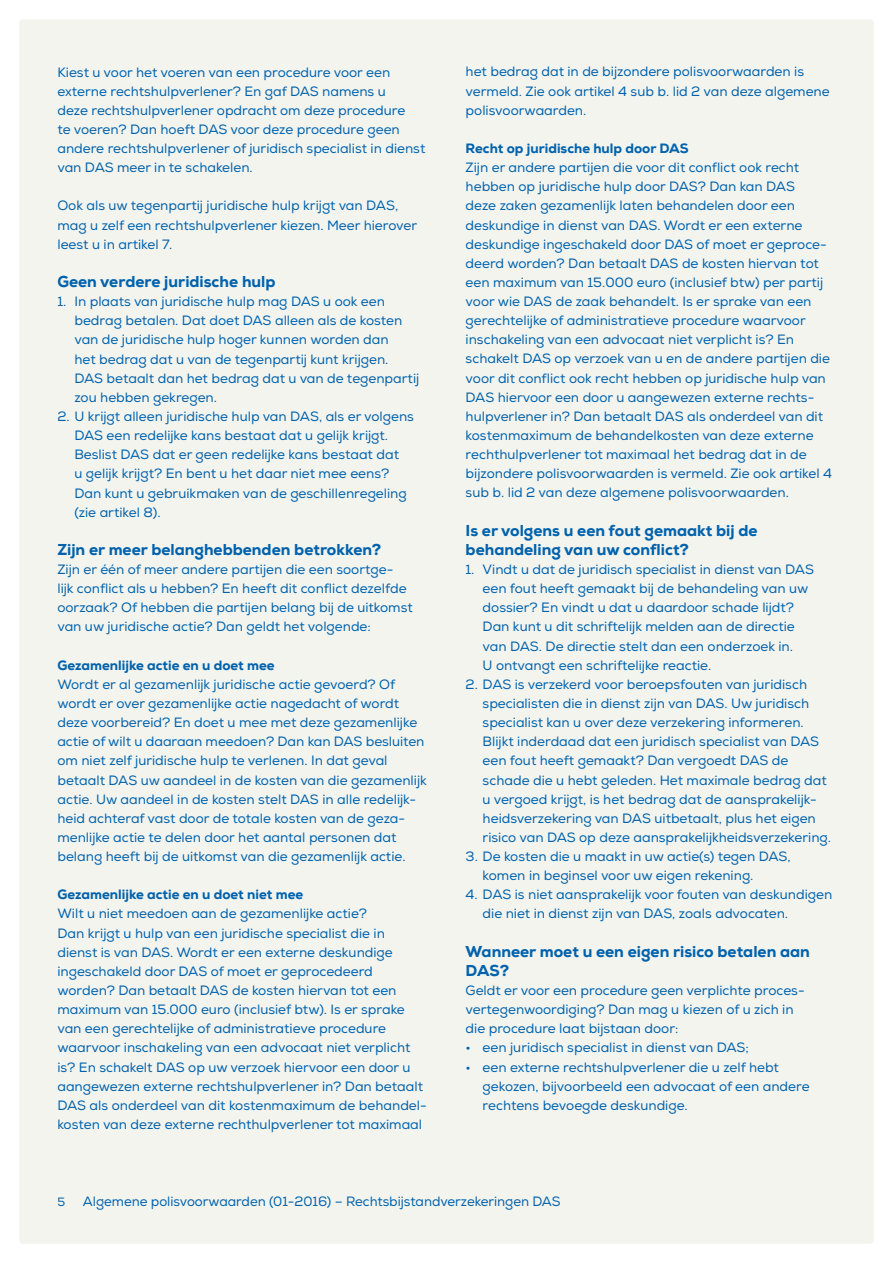
<style>
.page{position:relative;width:893px;height:1263px;background:#fff}
.page>*{position:absolute;margin:0;border:0;box-sizing:border-box;transform-origin:0 0}
.t1{font:800 15.75px/19.2px "Nexa";color:#0062ac}
.t2{font:13.5px/19.2px "Nexa";color:#0062ac}
.t3{font:800 13.5px "Nexa";color:#0062ac}
.t4{font:12px "Nexa";color:#0062ac}
</style>
<div class="page">
<div style="left:19px;top:19px;width:855px;height:1225px;background:#f4f4ef;border-radius:4px"></div>
<p class="t2" style="left:57px;top:63px;width:369px">Kiest u voor het voeren van een procedure voor een externe rechtshulpverlener? En gaf DAS namens u<br>deze rechtshulpverlener opdracht om deze procedure<br>te voeren? Dan hoeft DAS voor deze procedure geen andere rechtshulpverlener of juridisch specialist in dienst van DAS meer in te schakelen.</p>
<p class="t2" style="left:57px;top:196px;width:361px">Ook als uw tegenpartij juridische hulp krijgt van DAS, mag u zelf een rechtshulpverlener kiezen. Meer hierover leest u in artikel 7.</p>
<p class="t1" style="left:57px;top:272px;width:220px">Geen verdere juridische hulp</p>
<p class="t2" style="left:74px;top:292px;width:346px;text-indent:-17px">1. In plaats van juridische hulp mag DAS u ook een bedrag betalen. Dat doet DAS alleen als de kosten van de juridische hulp hoger kunnen worden dan<br>het bedrag dat u van de tegenpartij kunt krijgen.<br>DAS betaalt dan het bedrag dat u van de tegenpartij zou hebben gekregen.</p>
<p class="t2" style="left:74px;top:407px;width:341px;text-indent:-17px">2. U krijgt alleen juridische hulp van DAS, als er volgens DAS een redelijke kans bestaat dat u gelijk krijgt.<br>Beslist DAS dat er geen redelijke kans bestaat dat<br>u gelijk krijgt? En bent u het daar niet mee eens?<br>Dan kunt u gebruikmaken van de geschillenregeling (zie artikel 8).</p>
<p class="t1" style="left:57px;top:540px;width:325px">Zijn er meer belanghebbenden betrokken?</p>
<p class="t2" style="left:57px;top:560px;width:357px">Zijn er één of meer andere partijen die een soortge&shy;lijk conflict als u hebben? En heeft dit conflict dezelfde oorzaak? Of hebben die partijen belang bij de uitkomst van uw juridische actie? Dan geldt het volgende:</p>
<p class="t3" style="left:57px;top:656px;width:219px">Gezamenlijke actie en u doet mee</p>
<p class="t2" style="left:57px;top:675px;width:371px">Wordt er al gezamenlijk juridische actie gevoerd? Of wordt er over gezamenlijke actie nagedacht of wordt deze voorbereid? En doet u mee met deze gezamenlijke actie of wilt u daaraan meedoen? Dan kan DAS besluiten om niet zelf juridische hulp te verlenen. In dat geval betaalt DAS uw aandeel in de kosten van die gezamenlijk actie. Uw aandeel in de kosten stelt DAS in alle redelijk&shy;heid achteraf vast door de totale kosten van de geza&shy;menlijke actie te delen door het aantal personen dat belang heeft bij de uitkomst van die gezamenlijk actie.</p>
<p class="t3" style="left:57px;top:886px;width:247px">Gezamenlijke actie en u doet niet mee</p>
<p class="t2" style="left:57px;top:904px;width:371px">Wilt u niet meedoen aan de gezamenlijke actie?<br>Dan krijgt u hulp van een juridische specialist die in dienst is van DAS. Wordt er een externe deskundige ingeschakeld door DAS of moet er geprocedeerd worden? Dan betaalt DAS de kosten hiervan tot een maximum van 15.000 euro (inclusief btw). Is er sprake van een gerechtelijke of administratieve procedure waarvoor inschakeling van een advocaat niet verplicht is? En schakelt DAS op uw verzoek hiervoor een door u aangewezen externe rechtshulpverlener in? Dan betaalt DAS als onderdeel van dit kostenmaximum de behandel&shy;kosten van deze externe rechthulpverlener tot maximaal</p>
<p class="t2" style="left:466px;top:62px;width:366px">het bedrag dat in de bijzondere polisvoorwaarden is vermeld. Zie ook artikel 4 sub b. lid 2 van deze algemene polisvoorwaarden.</p>
<p class="t3" style="left:466px;top:140px;width:224px">Recht op juridische hulp door DAS</p>
<p class="t2" style="left:466px;top:158px;width:368px">Zijn er andere partijen die voor dit conflict ook recht hebben op juridische hulp door DAS? Dan kan DAS<br>deze zaken gezamenlijk laten behandelen door een deskundige in dienst van DAS. Wordt er een externe deskundige ingeschakeld door DAS of moet er geproce&shy;deerd worden? Dan betaalt DAS de kosten hiervan tot een maximum van 15.000 euro (inclusief btw) per partij voor wie DAS de zaak behandelt. Is er sprake van een gerechtelijke of administratieve procedure waarvoor inschakeling van een advocaat niet verplicht is? En schakelt DAS op verzoek van u en de andere partijen die voor dit conflict ook recht hebben op juridische hulp van DAS hiervoor een door u aangewezen externe rechts&shy;hulpverlener in? Dan betaalt DAS als onderdeel van dit kostenmaximum de behandelkosten van deze externe rechthulpverlener tot maximaal het bedrag dat in de bijzondere polisvoorwaarden is vermeld. Zie ook artikel 4 sub b. lid 2 van deze algemene polisvoorwaarden.</p>
<p class="t1" style="left:466px;top:521px;width:293px">Is er volgens u een fout gemaakt bij de behandeling van uw conflict?</p>
<p class="t2" style="left:483px;top:560px;width:333px;text-indent:-17px">1. Vindt u dat de juridisch specialist in dienst van DAS een fout heeft gemaakt bij de behandeling van uw dossier? En vindt u dat u daardoor schade lijdt?<br>Dan kunt u dit schriftelijk melden aan de directie van DAS. De directie stelt dan een onderzoek in.<br>U ontvangt een schriftelijke reactie.</p>
<p class="t2" style="left:483px;top:675px;width:350px;text-indent:-17px">2. DAS is verzekerd voor beroepsfouten van juridisch specialisten die in dienst zijn van DAS. Uw juridisch specialist kan u over deze verzekering informeren.<br>Blijkt inderdaad dat een juridisch specialist van DAS een fout heeft gemaakt? Dan vergoedt DAS de schade die u hebt geleden. Het maximale bedrag dat u vergoed krijgt, is het bedrag dat de aansprakelijk&shy;heidsverzekering van DAS uitbetaalt, plus het eigen risico van DAS op deze aansprakelijkheidsverzekering.</p>
<p class="t2" style="left:483px;top:847px;width:310px;text-indent:-17px">3. De kosten die u maakt in uw actie(s) tegen DAS, komen in beginsel voor uw eigen rekening.</p>
<p class="t2" style="left:483px;top:885px;width:351px;text-indent:-17px">4. DAS is niet aansprakelijk voor fouten van deskundigen die niet in dienst zijn van DAS, zoals advocaten.</p>
<p class="t1" style="left:466px;top:942px;width:346px">Wanneer moet u een eigen risico betalen aan<br>DAS?</p>
<p class="t2" style="left:466px;top:981px;width:339px">Geldt er voor een procedure geen verplichte proces&shy;vertegenwoordiging? Dan mag u kiezen of u zich in die procedure laat bijstaan door:</p>
<p class="t2" style="left:466px;top:1038px;width:285px">• een juridisch specialist in dienst van DAS;</p>
<p class="t2" style="left:483px;top:1057px;width:328px;text-indent:-17px">• een externe rechtshulpverlener die u zelf hebt gekozen, bijvoorbeeld een advocaat of een andere rechtens bevoegde deskundige.</p>
<p class="t4" style="left:57px;top:1194px;width:9px">5</p>
<p class="t2" style="left:83px;top:1191px;width:479px">Algemene polisvoorwaarden (01-2016) – Rechtsbijstandverzekeringen DAS</p>
</div>
